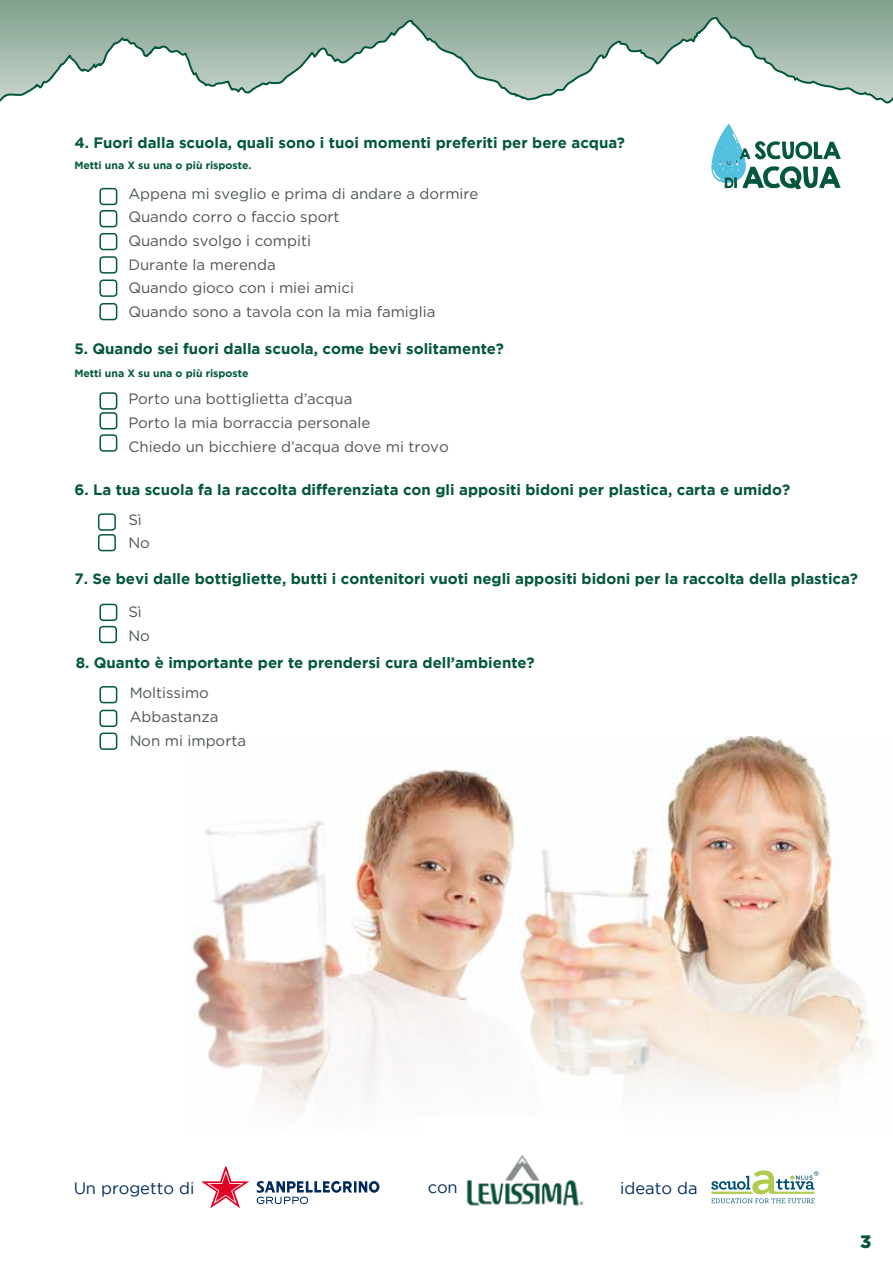
<style>
.page{position:relative;width:893px;height:1263px;background:#fff}
.page>*{position:absolute;margin:0;border:0;box-sizing:border-box;transform-origin:0 0}
.t1{font:900 18px "Gotham";color:#04573f}
.t2{font:16.5px "Gotham";color:#002a5b}
.t3{font:700 15px "Gotham";color:#04573f}
.t4{font:15px/23.7px "Gotham";color:#4d5458}
.t5{font:700 10.5px "Gotham";color:#04573f}
</style>
<div class="page">
<img style="left:205px;top:737px;width:638px;height:187px">
<div style="left:0;top:0;width:693px;height:17px;background:#85a492"></div>
<svg style="left:0;top:17px;width:893px;height:87px"></svg>
<div style="left:99px;top:210px;width:18px;height:17px;border:2px solid #04573f;border-radius:3px"></div>
<div style="left:99px;top:233px;width:18px;height:17px;border:2px solid #04573f;border-radius:3px"></div>
<div style="left:99px;top:412px;width:18px;height:17px;border:2px solid #04573f;border-radius:3px"></div>
<div style="left:99px;top:303px;width:18px;height:17px;border:2px solid #04573f;border-radius:3px"></div>
<div style="left:99px;top:256px;width:18px;height:18px;border:2px solid #04573f;border-radius:3px"></div>
<div style="left:99px;top:392px;width:18px;height:18px;border:2px solid #04573f;border-radius:3px"></div>
<div style="left:99px;top:188px;width:18px;height:17px;border:2px solid #04573f;border-radius:3px"></div>
<div style="left:99px;top:279px;width:18px;height:18px;border:2px solid #04573f;border-radius:3px"></div>
<div style="left:99px;top:434px;width:18px;height:18px;border:2px solid #04573f;border-radius:3px"></div>
<div style="left:98px;top:513px;width:18px;height:18px;border:2px solid #04573f;border-radius:3px"></div>
<div style="left:98px;top:534px;width:18px;height:17px;border:2px solid #04573f;border-radius:3px"></div>
<div style="left:99px;top:604px;width:18px;height:17px;border:2px solid #04573f;border-radius:3px"></div>
<div style="left:99px;top:626px;width:18px;height:17px;border:2px solid #04573f;border-radius:3px"></div>
<div style="left:99px;top:686px;width:18px;height:17px;border:2px solid #04573f;border-radius:3px"></div>
<div style="left:99px;top:710px;width:18px;height:17px;border:2px solid #04573f;border-radius:3px"></div>
<div style="left:99px;top:732px;width:18px;height:18px;border:2px solid #04573f;border-radius:3px"></div>
<svg style="left:711px;top:124px;width:130px;height:65px"></svg>
<img style="left:466px;top:1155px;width:118px;height:51px">
<svg style="left:711px;top:1170px;width:107px;height:34px"></svg>
<svg style="left:257px;top:1181px;width:122px;height:23px"></svg>
<svg style="left:202px;top:1166px;width:47px;height:42px"></svg>
<svg style="left:192px;top:924px;width:681px;height:189px"></svg>
<p class="t3" style="left:74px;top:132px;width:552px">4. Fuori dalla scuola, quali sono i tuoi momenti preferiti per bere acqua?</p>
<p class="t5" style="left:74px;top:158px;width:179px">Metti una X su una o più risposte.</p>
<p class="t4" style="left:128px;top:181px;width:352px">Appena mi sveglio e prima di andare a dormire<br>Quando corro o faccio sport<br>Quando svolgo i compiti<br>Durante la merenda<br>Quando gioco con i miei amici<br>Quando sono a tavola con la mia famiglia</p>
<p class="t3" style="left:74px;top:339px;width:431px">5. Quando sei fuori dalla scuola, come bevi solitamente?</p>
<p class="t5" style="left:74px;top:366px;width:176px">Metti una X su una o più risposte</p>
<p class="t4" style="left:128px;top:386px;width:322px">Porto una bottiglietta d’acqua<br>Porto la mia borraccia personale<br>Chiedo un bicchiere d’acqua dove mi trovo</p>
<p class="t3" style="left:74px;top:480px;width:717px">6. La tua scuola fa la raccolta differenziata con gli appositi bidoni per plastica, carta e umido?</p>
<p class="t4" style="left:128px;top:507px;width:23px">Sì<br>No</p>
<p class="t3" style="left:74px;top:569px;width:785px">7. Se bevi dalle bottigliette, butti i contenitori vuoti negli appositi bidoni per la raccolta della plastica?</p>
<p class="t4" style="left:128px;top:600px;width:23px">Sì<br>No</p>
<p class="t3" style="left:76px;top:653px;width:460px">8. Quanto è importante per te prendersi cura dell’ambiente?</p>
<p class="t4" style="left:130px;top:681px;width:118px">Moltissimo<br>Abbastanza<br>Non mi importa</p>
<p class="t2" style="left:74px;top:1177px;width:122px">Un progetto di</p>
<p class="t2" style="left:428px;top:1176px;width:31px">con</p>
<p class="t2" style="left:620px;top:1177px;width:79px">ideato da</p>
<p class="t1" style="left:860px;top:1229px;width:13px">3</p>
</div>
